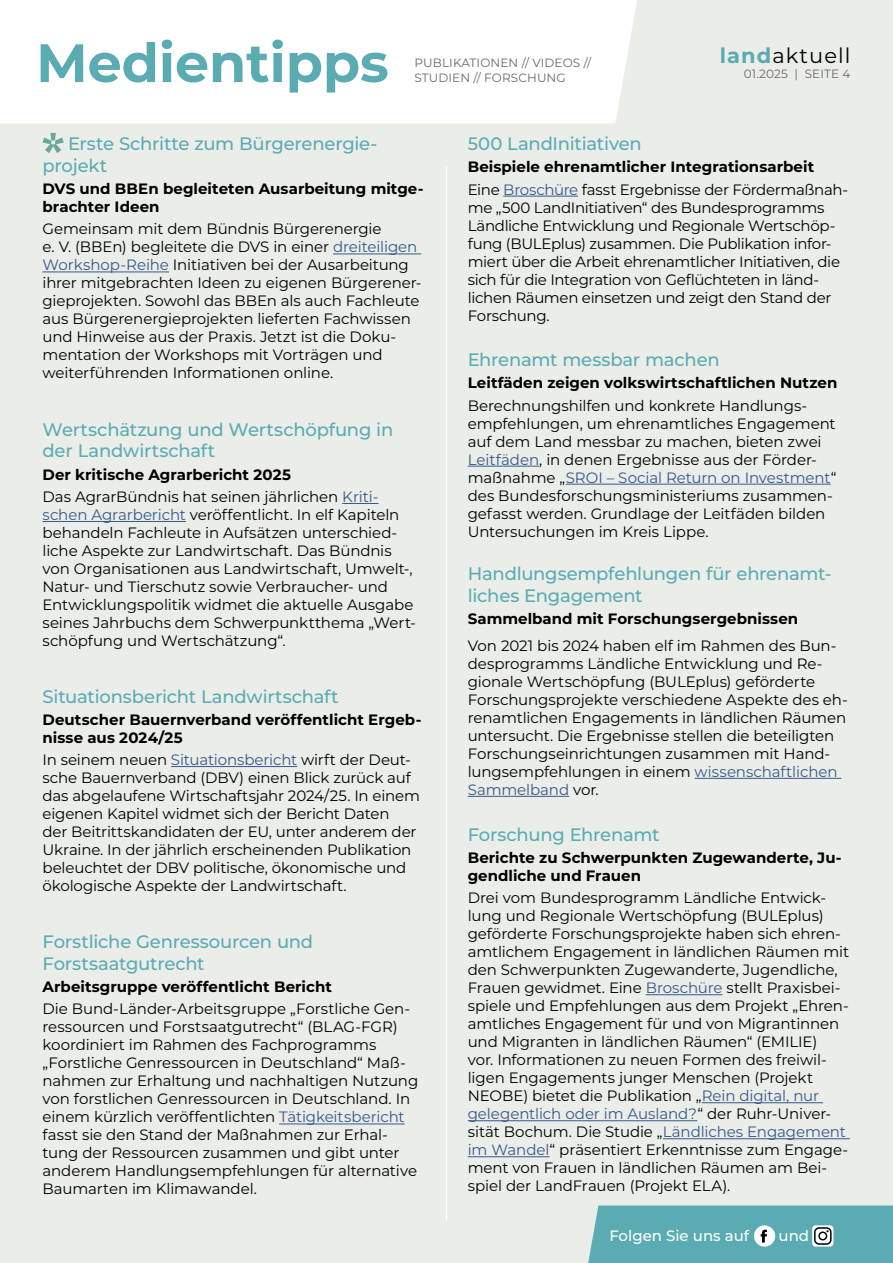
<style>
.page{position:relative;width:893px;height:1263px;background:#eaede8}
.page>*{position:absolute;margin:0;border:0;box-sizing:border-box;transform-origin:0 0}
.h1__Rubrik__Türkis{font:700 54px "Montserrat";color:#5babb3}
.t1{font:21px "Montserrat";letter-spacing:.05em;color:#000}
.h3__Türkis{font:500 18px/21.6px "Montserrat";letter-spacing:-.01em;color:#5babb3}
.p__Fließtext{font:15px/18px "Montserrat";letter-spacing:-.005em;color:#000}
.h4__Schwarz{font:700 15px/18px "Montserrat";color:#000}
.t2{font:500 15px "Montserrat";color:#fff}
.h2__Titel-_Rubrik{font:12px "Montserrat";letter-spacing:.01em;color:#6d6a63}
.s1{font-weight:700;color:#5babb3}
.s2{color:#38598b}
</style>
<div class="page">
<div style="left:0;top:0;width:637px;height:123px;background:#fff"></div>
<div style="left:588px;top:1205px;width:305px;height:58px;background:#5babb3"></div>
<img style="left:753px;top:1225px;width:21px;height:21px">
<img style="left:813px;top:1225px;width:21px;height:21px">
<hr style="left:446px;top:167px;width:1px;height:1053px;background:#fff">
<hr style="left:171px;top:766px;width:126px;height:1px;background:#38598b">
<hr style="left:503px;top:196px;width:75px;height:1px;background:#38598b">
<hr style="left:342px;top:503px;width:37px;height:1px;background:#38598b">
<hr style="left:43px;top:521px;width:143px;height:1px;background:#38598b">
<hr style="left:279px;top:1123px;width:126px;height:1px;background:#38598b">
<hr style="left:646px;top:994px;width:76px;height:1px;background:#38598b">
<hr style="left:702px;top:1102px;width:121px;height:1px;background:#38598b">
<hr style="left:468px;top:1120px;width:229px;height:1px;background:#38598b">
<hr style="left:663px;top:1138px;width:187px;height:1px;background:#38598b">
<hr style="left:468px;top:1156px;width:82px;height:1px;background:#38598b">
<hr style="left:468px;top:466px;width:71px;height:1px;background:#38598b">
<hr style="left:566px;top:484px;width:265px;height:1px;background:#38598b">
<hr style="left:695px;top:778px;width:146px;height:1px;background:#38598b">
<hr style="left:468px;top:796px;width:101px;height:1px;background:#38598b">
<hr style="left:333px;top:254px;width:88px;height:1px;background:#38598b">
<hr style="left:43px;top:272px;width:126px;height:1px;background:#38598b">
<svg style="left:43px;top:133px;width:21px;height:20px"></svg>
<h1 class="h1__Rubrik__Türkis" style="left:36px;top:24px;width:354px">Medientipps</h1>
<h2 class="h2__Titel-_Rubrik" style="left:415px;top:55px;width:178px">PUBLIKATIONEN // VIDEOS //</h2>
<h2 class="h2__Titel-_Rubrik" style="left:415px;top:70px;width:153px">STUDIEN // FORSCHUNG</h2>
<h2 class="t1" style="left:720px;top:41px;width:132px"><span class="s1">land</span>aktuell</h2>
<p class="h2__Titel-_Rubrik" style="left:744px;top:65px;width:108px">01.2025 | SEITE 4</p>
<h3 class="h3__Türkis" style="left:43px;top:132px;width:336px;text-indent:26px">Erste Schritte zum Bürgerenergie&shy;projekt</h3>
<h4 class="h4__Schwarz" style="left:43px;top:179px;width:383px">DVS und BBEn begleiteten Ausarbeitung mitge&shy;brachter Ideen</h4>
<p class="p__Fließtext" style="left:43px;top:220px;width:381px">Gemeinsam mit dem Bündnis Bürgerenergie<br>e. V. (BBEn) begleitete die DVS in einer <span class="s2">dreiteiligen Workshop-Reihe</span> Initiativen bei der Ausarbeitung ihrer mitgebrachten Ideen zu eigenen Bürgerener&shy;gieprojekten. Sowohl das BBEn als auch Fachleute aus Bürgerenergieprojekten lieferten Fachwissen und Hinweise aus der Praxis. Jetzt ist die Doku&shy;mentation der Workshops mit Vorträgen und weiterführenden Informationen online.</p>
<h3 class="h3__Türkis" style="left:43px;top:418px;width:352px">Wertschätzung und Wertschöpfung in der Landwirtschaft</h3>
<h4 class="h4__Schwarz" style="left:43px;top:465px;width:250px">Der kritische Agrarbericht 2025</h4>
<p class="p__Fließtext" style="left:43px;top:487px;width:375px">Das AgrarBündnis hat seinen jährlichen <span class="s2">Kriti&shy;schen Agrarbericht</span> veröffentlicht. In elf Kapiteln behandeln Fachleute in Aufsätzen unterschied&shy;liche Aspekte zur Landwirtschaft. Das Bündnis von Organisationen aus Landwirtschaft, Umwelt-, Natur- und Tierschutz sowie Verbraucher- und Entwicklungspolitik widmet die aktuelle Ausgabe seines Jahrbuchs dem Schwerpunktthema „Wert&shy;schöpfung und Wertschätzung“.</p>
<h3 class="h3__Türkis" style="left:43px;top:685px;width:298px">Situationsbericht Landwirtschaft</h3>
<h4 class="h4__Schwarz" style="left:43px;top:710px;width:380px">Deutscher Bauernverband veröffentlicht Ergeb&shy;nisse aus 2024/25</h4>
<p class="p__Fließtext" style="left:43px;top:750px;width:379px">In seinem neuen <span class="s2">Situationsbericht</span> wirft der Deut&shy;sche Bauernverband (DBV) einen Blick zurück auf das abgelaufene Wirtschaftsjahr 2024/25. In einem eigenen Kapitel widmet sich der Bericht Daten<br>der Beitrittskandidaten der EU, unter anderem der Ukraine. In der jährlich erscheinenden Publikation beleuchtet der DBV politische, ökonomische und ökologische Aspekte der Landwirtschaft.</p>
<h3 class="h3__Türkis" style="left:43px;top:930px;width:272px">Forstliche Genressourcen und<br>Forstsaatgutrecht</h3>
<h4 class="h4__Schwarz" style="left:43px;top:977px;width:291px">Arbeitsgruppe veröffentlicht Bericht</h4>
<p class="p__Fließtext" style="left:43px;top:999px;width:377px">Die Bund-Länder-Arbeitsgruppe „Forstliche Gen&shy;ressourcen und Forstsaatgutrecht“ (BLAG-FGR) koordiniert im Rahmen des Fachprogramms „Forstliche Genressourcen in Deutschland“ Maß&shy;nahmen zur Erhaltung und nachhaltigen Nutzung von forstlichen Genressourcen in Deutschland. In einem kürzlich veröffentlichten <span class="s2">Tätigkeitsbericht </span>fasst sie den Stand der Maßnahmen zur Erhal&shy;tung der Ressourcen zusammen und gibt unter anderem Handlungsempfehlungen für alternative Baumarten im Klimawandel.</p>
<h3 class="h3__Türkis" style="left:468px;top:132px;width:176px">500 LandInitiativen</h3>
<h4 class="h4__Schwarz" style="left:468px;top:157px;width:348px">Beispiele ehrenamtlicher Integrationsarbeit</h4>
<p class="p__Fließtext" style="left:468px;top:180px;width:382px">Eine <span class="s2">Broschüre</span> fasst Ergebnisse der Fördermaßnah&shy;me „500 LandInitiativen“ des Bundesprogramms Ländliche Entwicklung und Regionale Wertschöp&shy;fung (BULEplus) zusammen. Die Publikation infor&shy;miert über die Arbeit ehrenamtlicher Initiativen, die sich für die Integration von Geflüchteten in länd&shy;lichen Räumen einsetzen und zeigt den Stand der Forschung.</p>
<h3 class="h3__Türkis" style="left:468px;top:348px;width:254px">Ehrenamt messbar machen</h3>
<h4 class="h4__Schwarz" style="left:468px;top:373px;width:371px">Leitfäden zeigen volkswirtschaftlichen Nutzen</h4>
<p class="p__Fließtext" style="left:468px;top:396px;width:370px">Berechnungshilfen und konkrete Handlungs&shy;empfehlungen, um ehrenamtliches Engagement auf dem Land messbar zu machen, bieten zwei <span class="s2">Leitfäden</span>, in denen Ergebnisse aus der Förder&shy;maßnahme „<span class="s2">SROI – Social Return on Investment</span>“ des Bundesforschungsministeriums zusammen&shy;gefasst werden. Grundlage der Leitfäden bilden Untersuchungen im Kreis Lippe.</p>
<h3 class="h3__Türkis" style="left:468px;top:562px;width:365px">Handlungsempfehlungen für ehrenamt&shy;liches Engagement</h3>
<h4 class="h4__Schwarz" style="left:468px;top:609px;width:332px">Sammelband mit Forschungsergebnissen</h4>
<p class="p__Fließtext" style="left:468px;top:636px;width:382px">Von 2021 bis 2024 haben elf im Rahmen des Bun&shy;desprogramms Ländliche Entwicklung und Re&shy;gionale Wertschöpfung (BULEplus) geförderte Forschungsprojekte verschiedene Aspekte des eh&shy;renamtlichen Engagements in ländlichen Räumen untersucht. Die Ergebnisse stellen die beteiligten Forschungseinrichtungen zusammen mit Hand&shy;lungsempfehlungen in einem <span class="s2">wissenschaftlichen Sammelband</span> vor.</p>
<h3 class="h3__Türkis" style="left:468px;top:823px;width:193px">Forschung Ehrenamt</h3>
<h4 class="h4__Schwarz" style="left:468px;top:848px;width:375px">Berichte zu Schwerpunkten Zugewanderte, Ju&shy;gendliche und Frauen</h4>
<p class="p__Fließtext" style="left:468px;top:888px;width:383px">Drei vom Bundesprogramm Ländliche Entwick&shy;lung und Regionale Wertschöpfung (BULEplus) geförderte Forschungsprojekte haben sich ehren&shy;amtlichem Engagement in ländlichen Räumen mit den Schwerpunkten Zugewanderte, Jugendliche, Frauen gewidmet. Eine <span class="s2">Broschüre</span> stellt Praxisbei&shy;spiele und Empfehlungen aus dem Projekt „Ehren&shy;amtliches Engagement für und von Migrantinnen und Migranten in ländlichen Räumen“ (EMILIE)<br>vor. Informationen zu neuen Formen des freiwil&shy;ligen Engagements junger Menschen (Projekt NEOBE) bietet die Publikation „<span class="s2">Rein digital, nur gelegentlich oder im Ausland?</span>“ der Ruhr-Univer&shy;sität Bochum. Die Studie „<span class="s2">Ländliches Engagement im Wandel</span>“ präsentiert Erkenntnisse zum Engage&shy;ment von Frauen in ländlichen Räumen am Bei&shy;spiel der LandFrauen (Projekt ELA).</p>
<p class="t2" style="left:609px;top:1225px;width:141px">Folgen Sie uns auf</p>
<p class="t2" style="left:778px;top:1225px;width:32px">und</p>
</div>
